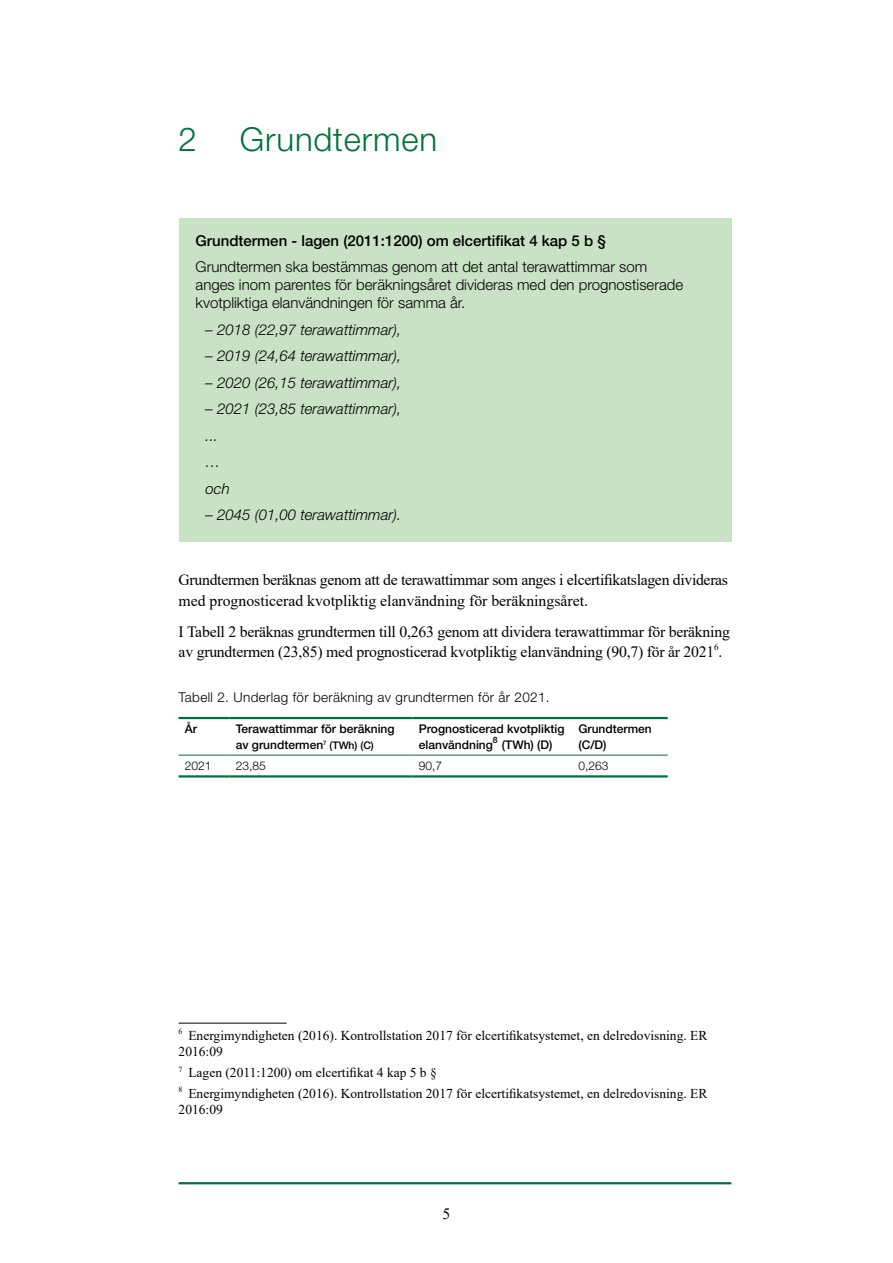
<style>
.page{position:relative;width:893px;height:1263px;background:#fff}
.page>*{position:absolute;margin:0;border:0;box-sizing:border-box;transform-origin:0 0}
.t1{font:300 33px "Helvetica Neue LT Std";letter-spacing:.025em;color:#00723a}
.t2{font:15.75px/20.2px "Times New Roman";letter-spacing:-.015em;color:#000}
.t3{font:300 15px/18px "Helvetica Neue LT Std";color:#000}
.t4{font:italic 300 15px/26.5px "Helvetica Neue LT Std";color:#000}
.t5{font:500 15px "Helvetica Neue LT Std";color:#000}
.t6{font:13.5px/16.5px "Times New Roman";color:#000}
.t7{font:300 13.5px "Helvetica Neue LT Std";letter-spacing:.025em;color:#000}
.t8{font:500 12px/15.8px "Helvetica Neue LT Std";color:#000}
.t9{font:300 12px "Helvetica Neue LT Std";color:#000}
.t10{font:500 8.7px "Helvetica Neue LT Std";color:#000}
.s1{font-size:10.5px}
</style>
<div class="page">
<div style="left:179px;top:218px;width:552px;height:323px;background:#c9e2c5"></div>
<hr style="left:179px;top:775px;width:50px;height:2px;background:#00723a">
<hr style="left:229px;top:775px;width:184px;height:2px;background:#00723a">
<hr style="left:413px;top:775px;width:159px;height:2px;background:#00723a">
<hr style="left:572px;top:775px;width:96px;height:2px;background:#00723a">
<hr style="left:179px;top:717px;width:50px;height:2px;background:#00723a">
<hr style="left:229px;top:717px;width:184px;height:2px;background:#00723a">
<hr style="left:413px;top:717px;width:159px;height:2px;background:#00723a">
<hr style="left:572px;top:717px;width:96px;height:2px;background:#00723a">
<hr style="left:179px;top:755px;width:50px;height:1px;background:#00723a">
<hr style="left:229px;top:755px;width:184px;height:1px;background:#00723a">
<hr style="left:413px;top:755px;width:159px;height:1px;background:#00723a">
<hr style="left:572px;top:755px;width:96px;height:1px;background:#00723a">
<hr style="left:179px;top:1023px;width:108px;height:1px;background:#000">
<hr style="left:179px;top:1182px;width:552px;height:2px;background:#00723a">
<h1 class="t1" style="left:179px;top:119px;width:20px">2</h1>
<h1 class="t1" style="left:240px;top:119px;width:199px">Grundtermen</h1>
<p class="t5" style="left:196px;top:231px;width:412px">Grundtermen - lagen (2011:1200) om elcertifikat 4 kap 5 b §</p>
<p class="t3" style="left:196px;top:257px;width:489px">Grundtermen ska bestämmas genom att det antal terawattimmar som anges inom parentes för beräkningsåret divideras med den prognostiserade kvotpliktiga elanvändningen för samma år.</p>
<p class="t4" style="left:206px;top:316px;width:197px">– 2018 (22,97 terawattimmar),</p>
<p class="t4" style="left:206px;top:342px;width:197px">– 2019 (24,64 terawattimmar),</p>
<p class="t4" style="left:206px;top:369px;width:197px">– 2020 (26,15 terawattimmar),</p>
<p class="t4" style="left:206px;top:395px;width:197px">– 2021 (23,85 terawattimmar), ...<br>…<br>och</p>
<p class="t4" style="left:206px;top:501px;width:197px">– 2045 (01,00 terawattimmar).</p>
<p class="t2" style="left:179px;top:569px;width:551px">Grundtermen beräknas genom att de terawattimmar som anges i elcertifikatslagen divideras med prognosticerad kvotpliktig elanvändning för beräkningsåret.</p>
<p class="t2" style="left:179px;top:621px;width:553px">I Tabell 2 beräknas grundtermen till 0,263 genom att dividera terawattimmar för beräkning av grundtermen (23,85) med prognosticerad kvotpliktig elanvändning (90,7) för år 2021<sup>6</sup>.</p>
<p class="t7" style="left:179px;top:689px;width:373px">Tabell 2. Underlag för beräkning av grundtermen för år 2021.</p>
<p class="t8" style="left:185px;top:721px;width:14px">År</p>
<p class="t8" style="left:236px;top:721px;width:160px">Terawattimmar för beräkning av grundtermen<sup>7</sup> <span class="s1">(TWh) (C)</span></p>
<p class="t8" style="left:419px;top:721px;width:147px">Prognosticerad kvotpliktig elanvändning</p>
<p class="t8" style="left:578px;top:721px;width:75px">Grundtermen (C/D)</p>
<p class="t10" style="left:493px;top:734px;width:6px">8</p>
<p class="t8" style="left:502px;top:736px;width:52px">(TWh) (D)</p>
<p class="t9" style="left:185px;top:758px;width:28px">2021</p>
<p class="t9" style="left:236px;top:758px;width:32px">23,85</p>
<p class="t9" style="left:419px;top:758px;width:25px">90,7</p>
<p class="t9" style="left:578px;top:758px;width:32px">0,263</p>
<p class="t6" style="left:179px;top:1026px;width:530px"><sup>6</sup> Energimyndigheten (2016). Kontrollstation 2017 för elcertifikatsystemet, en delredovisning. ER<br>2016:09</p>
<p class="t6" style="left:179px;top:1061px;width:530px;line-height:20.7px"><sup>7</sup> Lagen (2011:1200) om elcertifikat 4 kap 5 b §<br><sup>8</sup> Energimyndigheten (2016). Kontrollstation 2017 för elcertifikatsystemet, en delredovisning. ER</p>
<p class="t6" style="left:179px;top:1101px;width:46px">2016:09</p>
<p class="t2" style="left:443px;top:1203px;width:9px">5</p>
</div>
